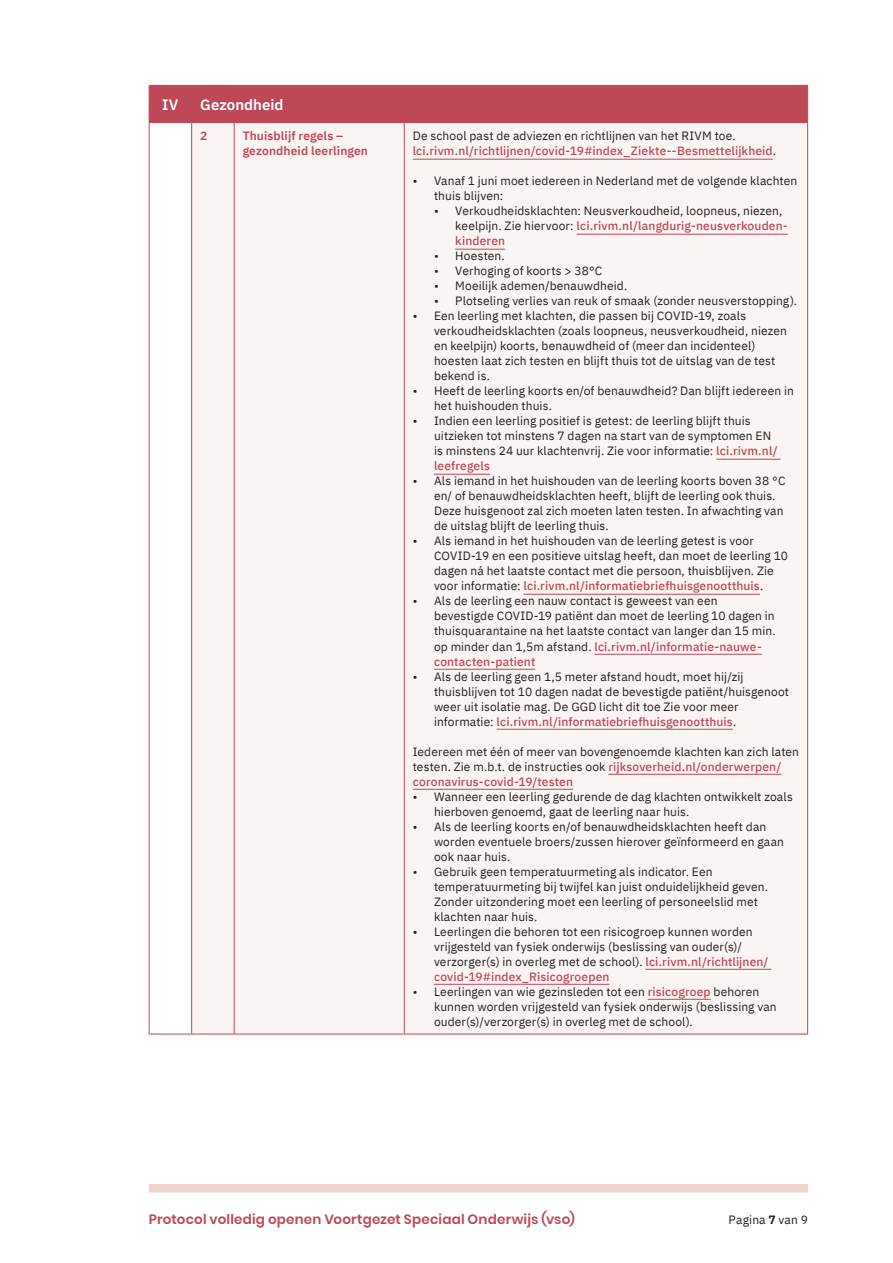
<style>
.page{position:relative;width:893px;height:1263px;background:#fff}
.page>*{position:absolute;margin:0;border:0;box-sizing:border-box;transform-origin:0 0}
.tabel_titel{font:600 15px "IBM Plex Sans";color:#fff}
.tabel_nummer{font:600 15px "IBM Plex Sans";color:#fff}
.t1{font:600 13.5px "Poppins";letter-spacing:.015em;color:#be4858}
.tabel{font:12px/15px "IBM Plex Sans";letter-spacing:.01em;color:#231f20}
.tabel-2{font:500 12px "IBM Plex Sans";letter-spacing:.01em;color:#be4858}
.tabel_kopje{font:600 12px/15px "IBM Plex Sans";letter-spacing:.01em;color:#be4858}
.s1{font-weight:400;color:#231f20}
.s2{font-weight:500;color:#be4858}
.s3{font-weight:700}
</style>
<div class="page">
<div style="left:149px;top:1184px;width:659px;height:8px;background:#efd3cf"></div>
<div style="left:150px;top:86px;width:657px;height:36px;background:#be4858"></div>
<div style="left:192px;top:123px;width:615px;height:911px;background:#faf4f2"></div>
<hr style="left:149px;top:85px;width:43px;height:1px;background:#be4858">
<hr style="left:149px;top:86px;width:1px;height:36px;background:#be4858">
<hr style="left:192px;top:85px;width:42px;height:1px;background:#be4858">
<hr style="left:191px;top:86px;width:1px;height:36px;background:#be4858">
<hr style="left:234px;top:85px;width:170px;height:1px;background:#be4858">
<hr style="left:404px;top:85px;width:404px;height:1px;background:#be4858">
<hr style="left:807px;top:86px;width:1px;height:36px;background:#be4858">
<hr style="left:149px;top:122px;width:43px;height:1px;background:#be4858">
<hr style="left:149px;top:123px;width:1px;height:911px;background:#be4858">
<hr style="left:149px;top:1034px;width:43px;height:1px;background:#be4858">
<hr style="left:192px;top:122px;width:42px;height:1px;background:#be4858">
<hr style="left:191px;top:123px;width:1px;height:911px;background:#be4858">
<hr style="left:234px;top:122px;width:170px;height:1px;background:#be4858">
<hr style="left:234px;top:123px;width:1px;height:911px;background:#be4858">
<hr style="left:404px;top:122px;width:404px;height:1px;background:#be4858">
<hr style="left:404px;top:123px;width:1px;height:911px;background:#be4858">
<hr style="left:807px;top:123px;width:1px;height:911px;background:#be4858">
<hr style="left:192px;top:1034px;width:42px;height:1px;background:#be4858">
<hr style="left:234px;top:1034px;width:170px;height:1px;background:#be4858">
<hr style="left:404px;top:1034px;width:404px;height:1px;background:#be4858">
<hr style="left:413px;top:159px;width:360px;height:1px;background:#be4858">
<hr style="left:577px;top:234px;width:211px;height:1px;background:#be4858">
<hr style="left:455px;top:249px;width:50px;height:1px;background:#be4858">
<hr style="left:716px;top:459px;width:65px;height:1px;background:#be4858">
<hr style="left:434px;top:474px;width:56px;height:1px;background:#be4858">
<hr style="left:523px;top:594px;width:237px;height:1px;background:#be4858">
<hr style="left:594px;top:654px;width:168px;height:1px;background:#be4858">
<hr style="left:434px;top:669px;width:101px;height:1px;background:#be4858">
<hr style="left:497px;top:729px;width:236px;height:1px;background:#be4858">
<hr style="left:608px;top:774px;width:173px;height:1px;background:#be4858">
<hr style="left:413px;top:789px;width:160px;height:1px;background:#be4858">
<hr style="left:645px;top:969px;width:126px;height:1px;background:#be4858">
<hr style="left:434px;top:984px;width:175px;height:1px;background:#be4858">
<hr style="left:648px;top:999px;width:63px;height:1px;background:#be4858">
<p class="tabel_nummer" style="left:162px;top:93px;width:18px">IV</p>
<p class="tabel_titel" style="left:200px;top:93px;width:85px">Gezondheid</p>
<p class="tabel_kopje" style="left:200px;top:128px;width:9px">2</p>
<p class="tabel_kopje" style="left:243px;top:128px;width:127px">Thuisblijf regels – gezondheid leerlingen</p>
<p class="tabel" style="left:413px;top:128px;width:325px">De school past de adviezen en richtlijnen van het RIVM toe.</p>
<p class="tabel-2" style="left:413px;top:142px;width:365px">lci.rivm.nl/richtlijnen/covid-19#index_Ziekte--Besmettelijkheid<span class="s1">.</span></p>
<p class="tabel" style="left:434px;top:173px;width:365px;text-indent:-21px">• Vanaf 1 juni moet iedereen in Nederland met de volgende klachten thuis blijven:</p>
<p class="tabel" style="left:455px;top:203px;width:334px;text-indent:-21px">• Verkoudheidsklachten: Neusverkoudheid, loopneus, niezen, keelpijn. Zie hiervoor: <span class="s2">lci.rivm.nl/langdurig-neusverkouden&shy;kinderen</span></p>
<p class="tabel" style="left:434px;top:248px;width:72px">• Hoesten.</p>
<p class="tabel" style="left:434px;top:263px;width:170px">• Verhoging of koorts &gt; 38°C</p>
<p class="tabel" style="left:434px;top:278px;width:195px">• Moeilijk ademen/benauwdheid.</p>
<p class="tabel" style="left:434px;top:293px;width:365px">• Plotseling verlies van reuk of smaak (zonder neusverstopping).</p>
<p class="tabel" style="left:434px;top:308px;width:354px;text-indent:-21px">• Een leerling met klachten, die passen bij COVID-19, zoals verkoudheidsklachten (zoals loopneus, neusverkoudheid, niezen en keelpijn) koorts, benauwdheid of (meer dan incidenteel) hoesten laat zich testen en blijft thuis tot de uitslag van de test bekend is.</p>
<p class="tabel" style="left:434px;top:383px;width:361px;text-indent:-21px">• Heeft de leerling koorts en/of benauwdheid? Dan blijft iedereen in het huishouden thuis.</p>
<p class="tabel" style="left:434px;top:413px;width:345px;text-indent:-21px">• Indien een leerling positief is getest: de leerling blijft thuis uitzieken tot minstens 7 dagen na start van de symptomen EN is minstens 24 uur klachtenvrij. Zie voor informatie: <span class="s2">lci.rivm.nl/ leefregels</span></p>
<p class="tabel" style="left:434px;top:473px;width:353px;text-indent:-21px">• Als iemand in het huishouden van de leerling koorts boven 38 °C en/ of benauwdheidsklachten heeft, blijft de leerling ook thuis.<br>Deze huisgenoot zal zich moeten laten testen. In afwachting van de uitslag blijft de leerling thuis.</p>
<p class="tabel" style="left:434px;top:533px;width:356px;text-indent:-21px">• Als iemand in het huishouden van de leerling getest is voor COVID-19 en een positieve uitslag heeft, dan moet de leerling 10 dagen ná het laatste contact met die persoon, thuisblijven. Zie voor informatie: <span class="s2">lci.rivm.nl/informatiebriefhuisgenootthuis</span>.</p>
<p class="tabel" style="left:434px;top:593px;width:343px;text-indent:-21px">• Als de leerling een nauw contact is geweest van een bevestigde COVID-19 patiënt dan moet de leerling 10 dagen in thuisquarantaine na het laatste contact van langer dan 15 min. op minder dan 1,5m afstand. <span class="s2">lci.rivm.nl/informatie-nauwe&shy;contacten-patient</span></p>
<p class="tabel" style="left:434px;top:668px;width:357px;text-indent:-21px">• Als de leerling geen 1,5 meter afstand houdt, moet hij/zij thuisblijven tot 10 dagen nadat de bevestigde patiënt/huisgenoot weer uit isolatie mag. De GGD licht dit toe Zie voor meer informatie: <span class="s2">lci.rivm.nl/informatiebriefhuisgenootthuis</span>.</p>
<p class="tabel" style="left:413px;top:743px;width:388px">Iedereen met één of meer van bovengenoemde klachten kan zich laten testen. Zie m.b.t. de instructies ook <span class="s2">rijksoverheid.nl/onderwerpen/ coronavirus-covid-19/testen</span></p>
<p class="tabel" style="left:434px;top:788px;width:360px;text-indent:-21px">• Wanneer een leerling gedurende de dag klachten ontwikkelt zoals hierboven genoemd, gaat de leerling naar huis.</p>
<p class="tabel" style="left:434px;top:818px;width:351px;text-indent:-21px">• Als de leerling koorts en/of benauwdheidsklachten heeft dan worden eventuele broers/zussen hierover geïnformeerd en gaan ook naar huis.</p>
<p class="tabel" style="left:434px;top:863px;width:336px;text-indent:-21px">• Gebruik geen temperatuurmeting als indicator. Een temperatuurmeting bij twijfel kan juist onduidelijkheid geven.<br>Zonder uitzondering moet een leerling of personeelslid met klachten naar huis.</p>
<p class="tabel" style="left:434px;top:923px;width:336px;text-indent:-21px">• Leerlingen die behoren tot een risicogroep kunnen worden vrijgesteld van fysiek onderwijs (beslissing van ouder(s)/ verzorger(s) in overleg met de school). <span class="s2">lci.rivm.nl/richtlijnen/ covid-19#index_Risicogroepen</span></p>
<p class="tabel" style="left:434px;top:983px;width:344px;text-indent:-21px">• Leerlingen van wie gezinsleden tot een <span class="s2">risicogroep</span> behoren kunnen worden vrijgesteld van fysiek onderwijs (beslissing van ouder(s)/verzorger(s) in overleg met de school).</p>
<p class="t1" style="left:149px;top:1211px;width:428px">Protocol volledig openen Voortgezet Speciaal Onderwijs (vso)</p>
<p class="tabel" style="left:729px;top:1211px;width:81px">Pagina <span class="s3">7</span> van 9</p>
</div>
